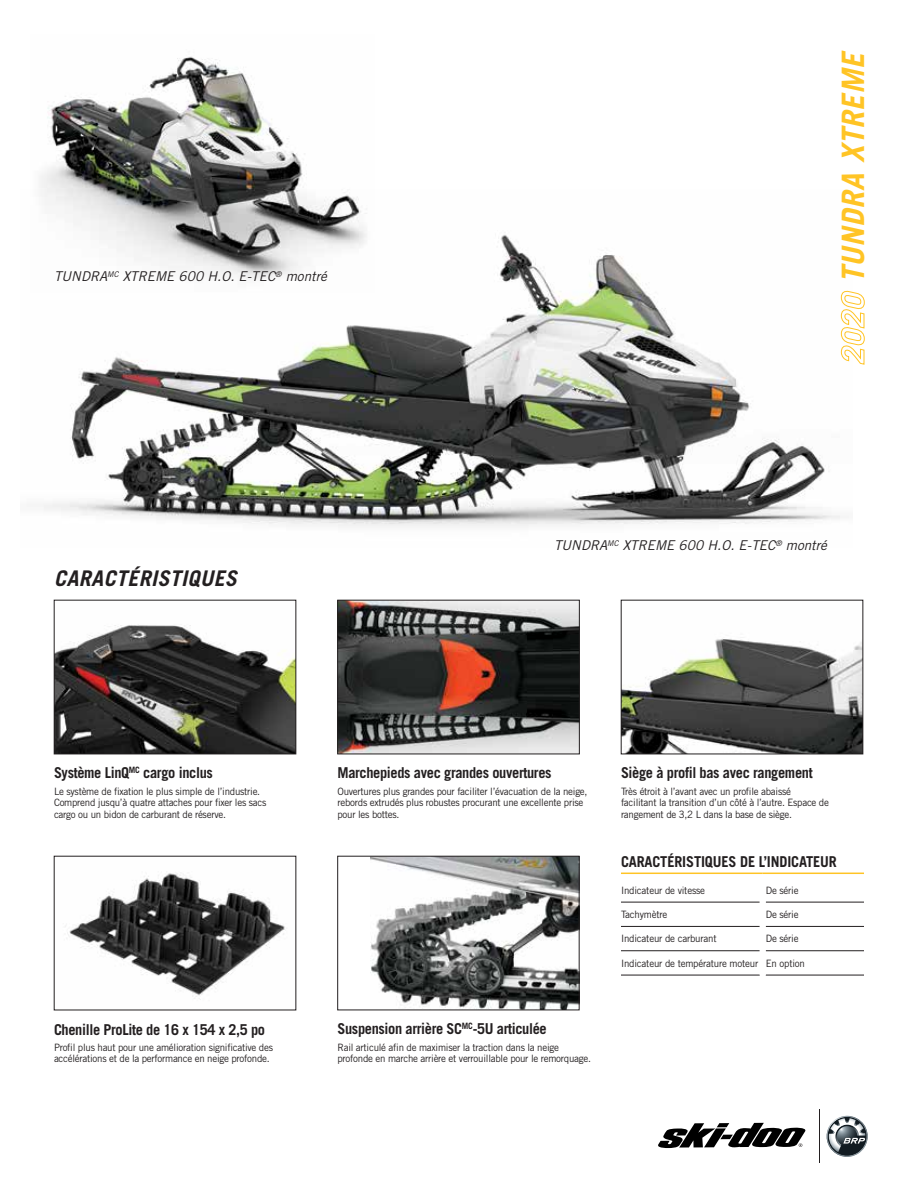
<style>
.page{position:relative;width:918px;height:1188px;background:#fff}
.page>*{position:absolute;margin:0;border:0;box-sizing:border-box;transform-origin:0 0}
.t1{font:italic 700 30.9px "Trade Gothic LT Std";color:#ffc425}
.t2{font:italic 700 21.6px "Trade Gothic LT Std";letter-spacing:.02em;color:#231f20}
.t3{font:700 15px "Trade Gothic LT Std";letter-spacing:-.025em;color:#231f20;scale:.96 1}
.t4{font:italic 13.5px "Trade Gothic LT Std";color:#231f20}
.t5{font:10.2px/11.6px "Trade Gothic LT Std";letter-spacing:-.025em;color:#231f20;scale:.96 1}
</style>
<div class="page">
<img style="left:56px;top:625px;width:238px;height:127px">
<div style="left:54px;top:600px;width:242px;height:154px;border:1px solid #231f20"></div>
<img style="left:340px;top:602px;width:238px;height:150px">
<div style="left:338px;top:600px;width:242px;height:154px;border:1px solid #231f20"></div>
<img style="left:65px;top:873px;width:220px;height:127px">
<img style="left:370px;top:858px;width:207px;height:150px">
<div style="left:338px;top:856px;width:241px;height:154px;border:1px solid #231f20"></div>
<img style="left:623px;top:639px;width:238px;height:113px">
<div style="left:621px;top:600px;width:242px;height:154px;border:1px solid #231f20"></div>
<img style="left:40px;top:56px;width:265px;height:133px">
<img style="left:41px;top:189px;width:800px;height:338px">
<svg style="left:658px;top:1123px;width:147px;height:25px"></svg>
<hr style="left:819px;top:1110px;width:1px;height:53px;background:#231f20">
<svg style="left:826px;top:1115px;width:42px;height:42px"></svg>
<svg style="left:841px;top:290px;width:24px;height:75px"></svg>
<hr style="left:621px;top:902px;width:139px;height:1px;background:#231f20">
<hr style="left:766px;top:902px;width:98px;height:1px;background:#231f20">
<hr style="left:621px;top:926px;width:139px;height:1px;background:#231f20">
<hr style="left:766px;top:926px;width:98px;height:1px;background:#231f20">
<hr style="left:621px;top:950px;width:139px;height:1px;background:#231f20">
<hr style="left:766px;top:950px;width:98px;height:1px;background:#231f20">
<hr style="left:621px;top:975px;width:139px;height:1px;background:#231f20">
<hr style="left:766px;top:975px;width:98px;height:1px;background:#231f20">
<hr style="left:621px;top:873px;width:142px;height:1px;background:#ffc425">
<hr style="left:763px;top:873px;width:101px;height:1px;background:#ffc425">
<h3 class="t4" style="left:54px;top:268px;width:274px">TUNDRA<sup>MC</sup> XTREME 600 H.O. E-TEC<sup>®</sup> montré</h3>
<h1 class="t1" style="left:834px;top:283px;width:234px;rotate:-90deg">TUNDRA XTREME</h1>
<h2 class="t2" style="left:54px;top:566px;width:184px">CARACTÉRISTIQUES</h2>
<h3 class="t4" style="left:554px;top:537px;width:274px">TUNDRA<sup>MC</sup> XTREME 600 H.O. E-TEC<sup>®</sup> montré</h3>
<h3 class="t3" style="left:54px;top:764px;width:167px">Système LinQ<sup>MC</sup> cargo inclus</h3>
<p class="t5" style="left:54px;top:785px;width:223px">Le système de fixation le plus simple de l’industrie.<br>Comprend jusqu’à quatre attaches pour fixer les sacs cargo ou un bidon de carburant de réserve.</p>
<h3 class="t3" style="left:54px;top:1020px;width:221px">Chenille ProLite de 16 x 154 x 2,5 po</h3>
<p class="t5" style="left:54px;top:1041px;width:230px">Profil plus haut pour une amélioration significative des accélérations et de la performance en neige profonde.</p>
<h3 class="t3" style="left:338px;top:764px;width:225px">Marchepieds avec grandes ouvertures</h3>
<p class="t5" style="left:338px;top:785px;width:262px">Ouvertures plus grandes pour faciliter l’évacuation de la neige, rebords extrudés plus robustes procurant une excellente prise pour les bottes.</p>
<h3 class="t3" style="left:338px;top:1020px;width:220px">Suspension arrière SC<sup>MC</sup>-5U articulée</h3>
<p class="t5" style="left:338px;top:1041px;width:266px">Rail articulé afin de maximiser la traction dans la neige profonde en marche arrière et verrouillable pour le remorquage.</p>
<h3 class="t3" style="left:621px;top:764px;width:201px">Siège à profil bas avec rangement</h3>
<p class="t5" style="left:621px;top:785px;width:218px">Très étroit à l’avant avec un profile abaissé facilitant la transition d’un côté à l’autre. Espace de rangement de 3,2 L dans la base de siège.</p>
<h3 class="t3" style="left:621px;top:852px;width:226px">CARACTÉRISTIQUES DE L’INDICATEUR</h3>
<p class="t5" style="left:621px;top:884px;width:89px">Indicateur de vitesse</p>
<p class="t5" style="left:766px;top:884px;width:36px">De série</p>
<p class="t5" style="left:621px;top:908px;width:50px">Tachymètre</p>
<p class="t5" style="left:766px;top:908px;width:36px">De série</p>
<p class="t5" style="left:621px;top:933px;width:101px">Indicateur de carburant</p>
<p class="t5" style="left:766px;top:933px;width:36px">De série</p>
<p class="t5" style="left:621px;top:957px;width:193px">Indicateur de température moteur En option</p>
</div>
